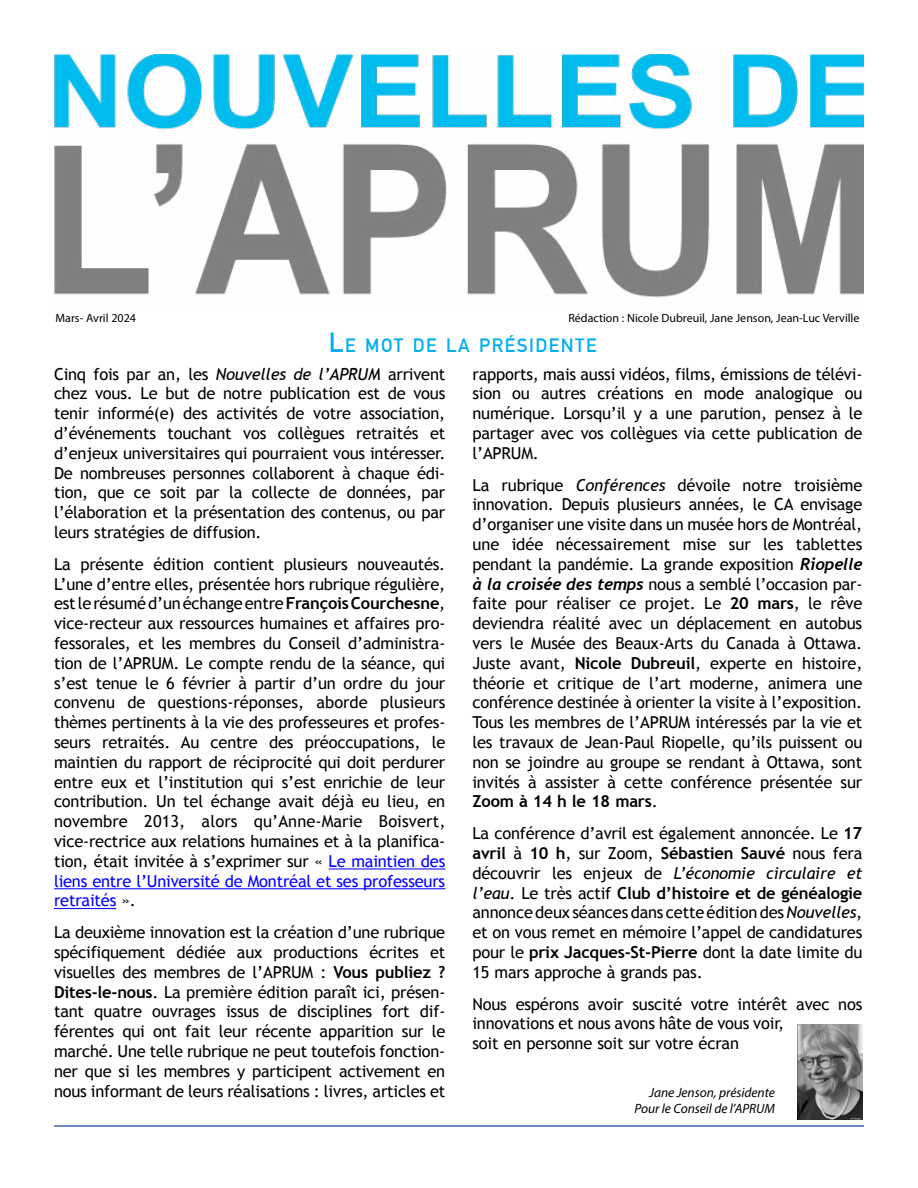
<style>
.page{position:relative;width:918px;height:1188px;background:#fff}
.page>*{position:absolute;margin:0;border:0;box-sizing:border-box;transform-origin:0 0}
.t1{font:700 18.9px "DIN Alternate";letter-spacing:.08em;color:#00aeef}
.t2{font:16.5px/19.8px "Trebuchet MS";letter-spacing:-.01em;color:#000;text-align:justify}
.t3{font:italic 13.5px/16.2px "Myriad Pro";letter-spacing:-.005em;color:#000;text-align:right}
.t4{font:12px "Myriad Pro";color:#000}
.s1{font-size:27px}
.s2{font-style:italic}
.s3{font-weight:700}
.s4{color:#00f}
.s5{font-family:"Trebuchet";font-weight:700;font-style:italic}
</style>
<div class="page">
<img style="left:54px;top:54px;width:810px;height:244px">
<hr style="left:54px;top:1125px;width:810px;height:2px;background:#3c65af">
<hr style="left:329px;top:868px;width:117px;height:1px;background:#00f">
<hr style="left:54px;top:888px;width:392px;height:1px;background:#00f">
<hr style="left:54px;top:908px;width:62px;height:1px;background:#00f">
<img style="left:798px;top:1025px;width:64px;height:94px">
<p class="t4" style="left:56px;top:311px;width:82px">Mars- Avril 2024</p>
<p class="t4" style="left:568px;top:311px;width:293px">Rédaction : Nicole Dubreuil, Jane Jenson, Jean-Luc Verville</p>
<p class="t1" style="left:329px;top:331px;width:269px"><span class="s1">L</span>E MOT DE LA PRÉSIDENTE</p>
<p class="t2" style="left:54px;top:364px;width:393px">Cinq fois par an, les <span class="s2">Nouvelles de l’APRUM</span> arrivent chez vous. Le but de notre publication est de vous tenir informé(e) des activités de votre association, d’événements touchant vos collègues retraités et d’enjeux universitaires qui pourraient vous intéresser.<br>De nombreuses personnes collaborent à chaque édi&shy;tion, que ce soit par la collecte de données, par l’élaboration et la présentation des contenus, ou par leurs stratégies de diffusion.</p>
<p class="t2" style="left:54px;top:554px;width:393px">La présente édition contient plusieurs nouveautés.<br>L’une d’entre elles, présentée hors rubrique régulière, est le résumé d’un échange entre <span class="s3">François Courchesne</span>, vice-recteur aux ressources humaines et affaires pro&shy;fessorales, et les membres du Conseil d’administra&shy;tion de l’APRUM. Le compte rendu de la séance, qui s’est tenue le 6 février à partir d’un ordre du jour convenu de questions-réponses, aborde plusieurs thèmes pertinents à la vie des professeures et profes&shy;seurs retraités. Au centre des préoccupations, le maintien du rapport de réciprocité qui doit perdurer entre eux et l’institution qui s’est enrichie de leur contribution. Un tel échange avait déjà eu lieu, en novembre 2013, alors qu’Anne-Marie Boisvert, vice-rectrice aux relations humaines et à la planifica&shy;tion, était invitée à s’exprimer sur « <span class="s4">Le maintien des liens entre l’Université de Montréal et ses professeurs retraités</span> ».</p>
<p class="t2" style="left:54px;top:923px;width:393px">La deuxième innovation est la création d’une rubrique spécifiquement dédiée aux productions écrites et visuelles des membres de l’APRUM : <span class="s3">Vous publiez ?<br>Dites-le-nous</span>. La première édition paraît ici, présen&shy;tant quatre ouvrages issus de disciplines fort dif&shy;férentes qui ont fait leur récente apparition sur le marché. Une telle rubrique ne peut toutefois fonction&shy;ner que si les membres y participent activement en nous informant de leurs réalisations : livres, articles et</p>
<p class="t2" style="left:472px;top:364px;width:391px">rapports, mais aussi vidéos, films, émissions de télévi&shy;sion ou autres créations en mode analogique ou numérique. Lorsqu’il y a une parution, pensez à le partager avec vos collègues via cette publication de l’APRUM.</p>
<p class="t2" style="left:472px;top:475px;width:392px">La rubrique <span class="s2">Conférences</span> dévoile notre troisième innovation. Depuis plusieurs années, le CA envisage d’organiser une visite dans un musée hors de Montréal, une idée nécessairement mise sur les tablettes pendant la pandémie. La grande exposition <span class="s5">Riopelle à la croisée des temps</span> nous a semblé l’occasion par&shy;faite pour réaliser ce projet. Le <span class="s3">20 mars</span>, le rêve deviendra réalité avec un déplacement en autobus vers le Musée des Beaux-Arts du Canada à Ottawa.<br>Juste avant, <span class="s3">Nicole Dubreuil</span>, experte en histoire, théorie et critique de l’art moderne, animera une conférence destinée à orienter la visite à l’exposition.<br>Tous les membres de l’APRUM intéressés par la vie et les travaux de Jean-Paul Riopelle, qu’ils puissent ou non se joindre au groupe se rendant à Ottawa, sont invités à assister à cette conférence présentée sur <span class="s3">Zoom à 14 h le 18 mars</span>.</p>
<p class="t2" style="left:472px;top:824px;width:391px">La conférence d’avril est également annoncée. Le <span class="s3">17 avril</span> à <span class="s3">10 h</span>, sur Zoom, <span class="s3">Sébastien Sauvé</span> nous fera découvrir les enjeux de <span class="s2">L’économie circulaire et l’eau</span>. Le très actif <span class="s3">Club d’histoire et de généalogie </span>annonce deux séances dans cette édition des <span class="s2">Nouvelles</span>, et on vous remet en mémoire l’appel de candidatures pour le <span class="s3">prix Jacques-St-Pierre</span> dont la date limite du 15 mars approche à grands pas.</p>
<p class="t2" style="left:472px;top:994px;width:391px;text-align:left">Nous espérons avoir suscité votre intérêt avec nos innovations et nous avons hâte de vous voir,<br>soit en personne soit sur votre écran</p>
<p class="t3" style="left:635px;top:1084px;width:142px">Jane Jenson, présidente<br>Pour le Conseil de l’APRUM</p>
</div>
